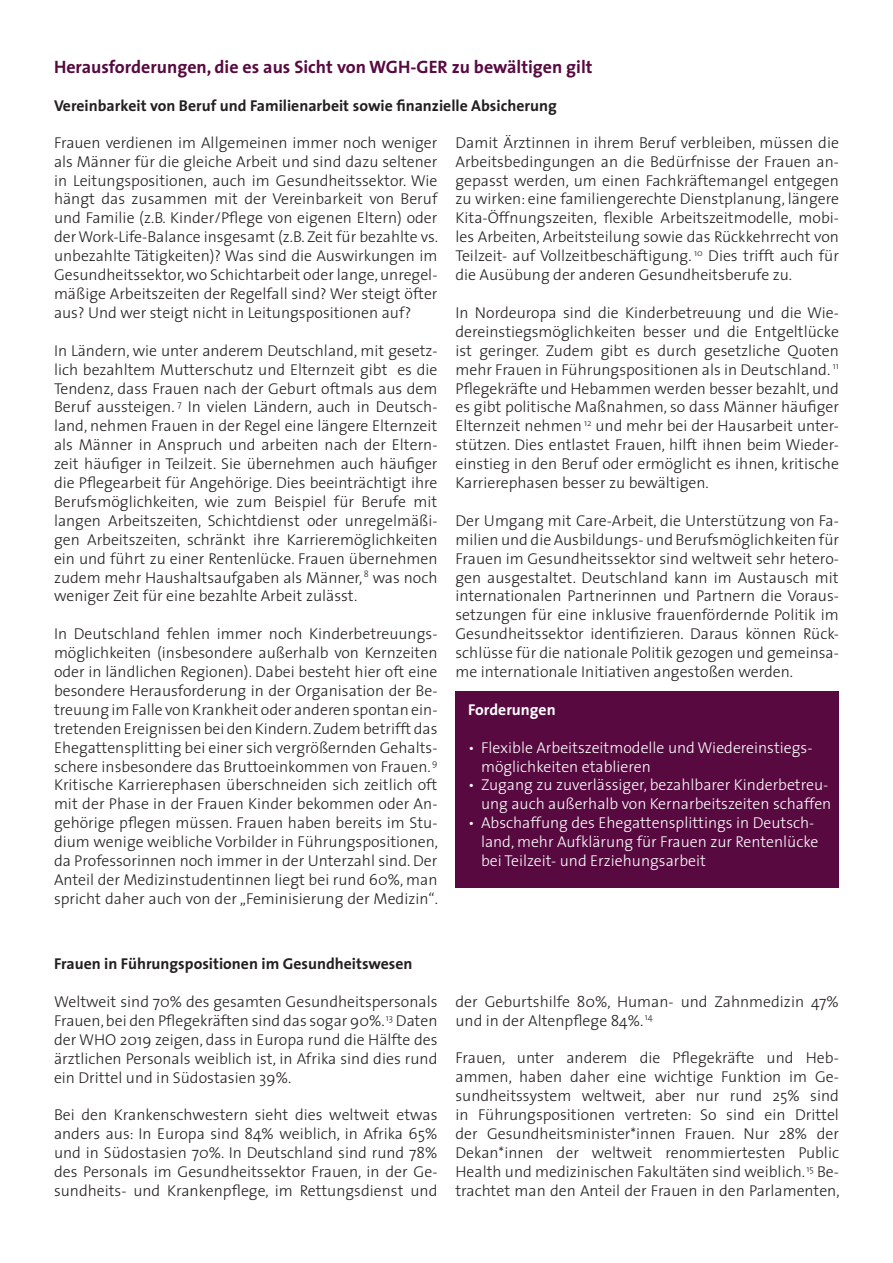
<style>
.page{position:relative;width:893px;height:1263px;background:#fff}
.page>*{position:absolute;margin:0;border:0;box-sizing:border-box;transform-origin:0 0}
.Fließtext_deutsch{font:700 18px "The Sans";color:#570940}
.Fließtext_deutsch-2{font:300 15.75px/18.9px "The Sans";color:#231f20;text-align:justify}
.bullets_mit_einzug{font:300 15.75px/18.9px "The Sans";color:#fff}
.Fließtext_deutsch-3{font:700 15.75px "The Sans";color:#231f20}
.Fließtext_deutsch-4{font:700 15.75px "The Sans";color:#fff}
</style>
<div class="page">
<div style="left:455px;top:691px;width:384px;height:196px;background:#570940"></div>
<p class="Fließtext_deutsch" style="left:54px;top:52px;width:540px">Herausforderungen, die es aus Sicht von WGH-GER zu bewältigen gilt</p>
<p class="Fließtext_deutsch-3" style="left:54px;top:93px;width:504px">Vereinbarkeit von Beruf und Familienarbeit sowie finanzielle Absicherung</p>
<p class="Fließtext_deutsch-2" style="left:54px;top:132px;width:386px">Frauen verdienen im Allgemeinen immer noch weniger als Männer für die gleiche Arbeit und sind dazu seltener in Leitungspositionen, auch im Gesundheitssektor. Wie hängt das zusammen mit der Vereinbarkeit von Beruf und Familie (z.B. Kinder/Pflege von eigenen Eltern) oder der Work-Life-Balance insgesamt (z.B. Zeit für bezahlte vs. unbezahlte Tätigkeiten)? Was sind die Auswirkungen im Gesundheitssektor, wo Schichtarbeit oder lange, unregel&shy;mäßige Arbeitszeiten der Regelfall sind? Wer steigt öfter aus? Und wer steigt nicht in Leitungspositionen auf?</p>
<p class="Fließtext_deutsch-2" style="left:54px;top:340px;width:385px">In Ländern, wie unter anderem Deutschland, mit gesetz&shy;lich bezahltem Mutterschutz und Elternzeit gibt es die Tendenz, dass Frauen nach der Geburt oftmals aus dem Beruf aussteigen. <sup>7</sup> In vielen Ländern, auch in Deutsch&shy;land, nehmen Frauen in der Regel eine längere Elternzeit als Männer in Anspruch und arbeiten nach der Eltern&shy;zeit häufiger in Teilzeit. Sie übernehmen auch häufiger die Pflegearbeit für Angehörige. Dies beeinträchtigt ihre Berufsmöglichkeiten, wie zum Beispiel für Berufe mit langen Arbeitszeiten, Schichtdienst oder unregelmäßi&shy;gen Arbeitszeiten, schränkt ihre Karrieremöglichkeiten ein und führt zu einer Rentenlücke. Frauen übernehmen zudem mehr Haushaltsaufgaben als Männer, <sup>8</sup> was noch weniger Zeit für eine bezahlte Arbeit zulässt.</p>
<p class="Fließtext_deutsch-2" style="left:54px;top:624px;width:386px">In Deutschland fehlen immer noch Kinderbetreuungs&shy;möglichkeiten (insbesondere außerhalb von Kernzeiten oder in ländlichen Regionen). Dabei besteht hier oft eine besondere Herausforderung in der Organisation der Be&shy;treuung im Falle von Krankheit oder anderen spontan ein&shy;tretenden Ereignissen bei den Kindern. Zudem betrifft das Ehegattensplitting bei einer sich vergrößernden Gehalts&shy;schere insbesondere das Bruttoeinkommen von Frauen. <sup>9<br></sup>Kritische Karrierephasen überschneiden sich zeitlich oft mit der Phase in der Frauen Kinder bekommen oder An&shy;gehörige pflegen müssen. Frauen haben bereits im Stu&shy;dium wenige weibliche Vorbilder in Führungspositionen, da Professorinnen noch immer in der Unterzahl sind. Der Anteil der Medizinstudentinnen liegt bei rund 60%, man spricht daher auch von der „Feminisierung der Medizin“.</p>
<p class="Fließtext_deutsch-2" style="left:455px;top:132px;width:385px">Damit Ärztinnen in ihrem Beruf verbleiben, müssen die Arbeitsbedingungen an die Bedürfnisse der Frauen an&shy;gepasst werden, um einen Fachkräftemangel entgegen zu wirken: eine familiengerechte Dienstplanung, längere Kita-Öffnungszeiten, flexible Arbeitszeitmodelle, mobi&shy;les Arbeiten, Arbeitsteilung sowie das Rückkehrrecht von Teilzeit- auf Vollzeitbeschäftigung. <sup>10</sup> Dies trifft auch für die Ausübung der anderen Gesundheitsberufe zu.</p>
<p class="Fließtext_deutsch-2" style="left:455px;top:303px;width:385px">In Nordeuropa sind die Kinderbetreuung und die Wie&shy;dereinstiegsmöglichkeiten besser und die Entgeltlücke ist geringer. Zudem gibt es durch gesetzliche Quoten mehr Frauen in Führungspositionen als in Deutschland. <sup>11<br></sup>Pflegekräfte und Hebammen werden besser bezahlt, und es gibt politische Maßnahmen, so dass Männer häufiger Elternzeit nehmen <sup>12</sup> und mehr bei der Hausarbeit unter&shy;stützen. Dies entlastet Frauen, hilft ihnen beim Wieder&shy;einstieg in den Beruf oder ermöglicht es ihnen, kritische Karrierephasen besser zu bewältigen.</p>
<p class="Fließtext_deutsch-2" style="left:455px;top:510px;width:385px">Der Umgang mit Care-Arbeit, die Unterstützung von Fa&shy;milien und die Ausbildungs- und Berufsmöglichkeiten für Frauen im Gesundheitssektor sind weltweit sehr hetero&shy;gen ausgestaltet. Deutschland kann im Austausch mit internationalen Partnerinnen und Partnern die Voraus&shy;setzungen für eine inklusive frauenfördernde Politik im Gesundheitssektor identifizieren. Daraus können Rück&shy;schlüsse für die nationale Politik gezogen und gemeinsa&shy;me internationale Initiativen angestoßen werden.</p>
<p class="Fließtext_deutsch-4" style="left:468px;top:696px;width:89px">Forderungen</p>
<p class="bullets_mit_einzug" style="left:481px;top:737px;width:333px;text-indent:-13px">• Flexible Arbeitszeitmodelle und Wiedereinstiegs&shy;möglichkeiten etablieren</p>
<p class="bullets_mit_einzug" style="left:468px;top:775px;width:365px;text-align:right">• Zugang zu zuverlässiger, bezahlbarer Kinderbetreu&shy;ung auch außerhalb von Kernarbeitszeiten schaffen</p>
<p class="bullets_mit_einzug" style="left:481px;top:813px;width:339px;text-indent:-13px">• Abschaffung des Ehegattensplittings in Deutsch&shy;land, mehr Aufklärung für Frauen zur Rentenlücke bei Teilzeit- und Erziehungsarbeit</p>
<p class="Fließtext_deutsch-3" style="left:54px;top:951px;width:360px">Frauen in Führungspositionen im Gesundheitswesen</p>
<p class="Fließtext_deutsch-2" style="left:54px;top:992px;width:385px">Weltweit sind 70% des gesamten Gesundheitspersonals Frauen, bei den Pflegekräften sind das sogar 90%. <sup>13</sup> Daten der WHO 2019 zeigen, dass in Europa rund die Hälfte des ärztlichen Personals weiblich ist, in Afrika sind dies rund ein Drittel und in Südostasien 39%.</p>
<p class="Fließtext_deutsch-2" style="left:54px;top:1105px;width:385px">Bei den Krankenschwestern sieht dies weltweit etwas anders aus: In Europa sind 84% weiblich, in Afrika 65% und in Südostasien 70%. In Deutschland sind rund 78% des Personals im Gesundheitssektor Frauen, in der Ge&shy;sundheits- und Krankenpflege, im Rettungsdienst und</p>
<p class="Fließtext_deutsch-2" style="left:455px;top:991px;width:385px">der Geburtshilfe 80%, Human- und Zahnmedizin 47% und in der Altenpflege 84%. <sup>14</sup></p>
<p class="Fließtext_deutsch-2" style="left:455px;top:1048px;width:386px">Frauen, unter anderem die Pflegekräfte und Heb&shy;ammen, haben daher eine wichtige Funktion im Ge&shy;sundheitssystem weltweit, aber nur rund 25% sind in Führungspositionen vertreten: So sind ein Drittel der Gesundheitsminister*innen Frauen. Nur 28% der Dekan*innen der weltweit renommiertesten Public Health und medizinischen Fakultäten sind weiblich. <sup>15</sup> Be&shy;trachtet man den Anteil der Frauen in den Parlamenten,</p>
</div>
